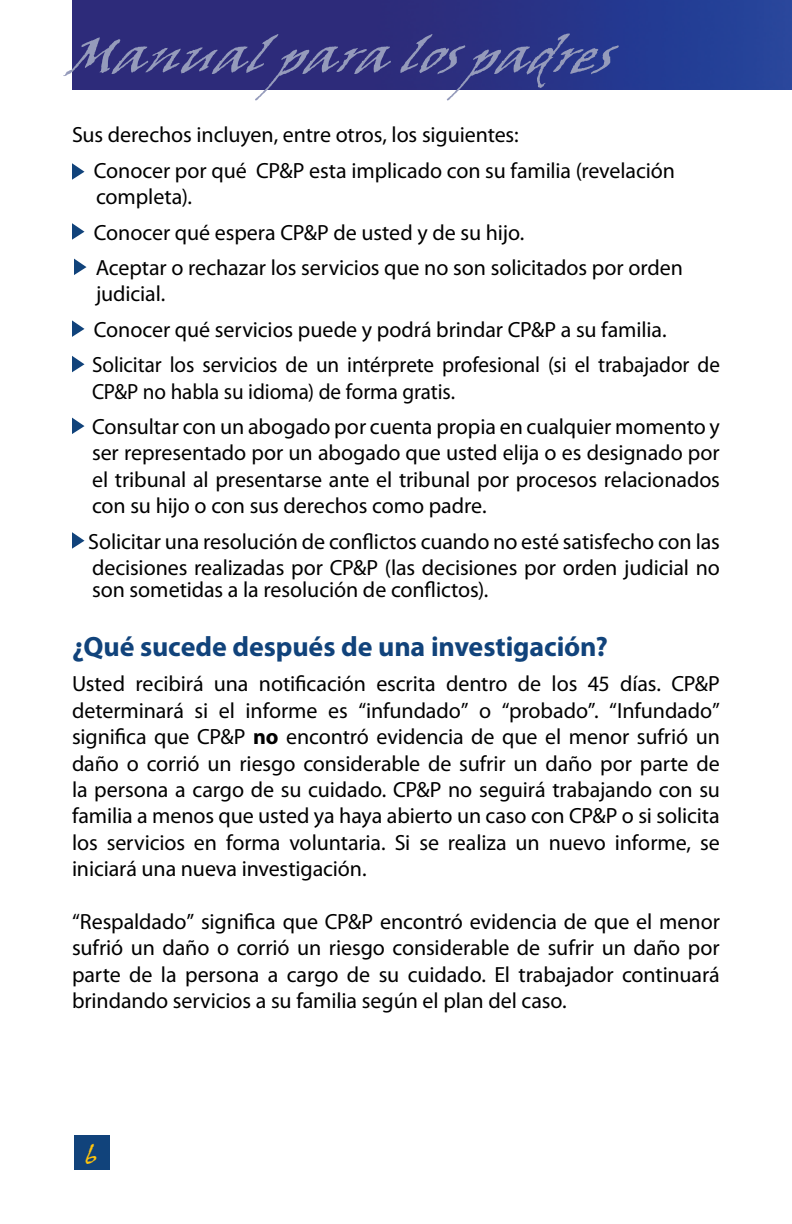
<style>
.page{position:relative;width:792px;height:1224px;background:#fff}
.page>*{position:absolute;margin:0;border:0;box-sizing:border-box;transform-origin:0 0}
.t1{font:italic 50.4px "Viner Hand ITC";color:#959bbb}
.t2{font:700 28px "Myriad Pro";letter-spacing:-.005em;color:#11437b}
.t3{font:28px "Viner Hand ITC";color:#ffc40c}
.t4{font:22px/26.4px "Myriad Pro";letter-spacing:-.005em;color:#000}
.t5{font:22px/35.4px "Myriad Pro";letter-spacing:-.005em;color:#000;scale:.96 1}
.s1{font-weight:700}
</style>
<div class="page">
<div style="left:74px;top:1135px;width:36px;height:34px;background:#11437b"></div>
<svg style="left:72px;top:163px;width:12px;height:17px"></svg>
<svg style="left:72px;top:223px;width:12px;height:17px"></svg>
<svg style="left:74px;top:259px;width:12px;height:16px"></svg>
<svg style="left:72px;top:320px;width:12px;height:17px"></svg>
<svg style="left:72px;top:356px;width:12px;height:16px"></svg>
<svg style="left:72px;top:418px;width:12px;height:16px"></svg>
<svg style="left:72px;top:532px;width:12px;height:17px"></svg>
<img style="left:72px;top:0;width:720px;height:90px">
<h1 class="t1" style="left:66px;top:24px;width:588px">Manualparalospadres</h1>
<p class="t4" style="left:94px;top:117px;width:583px;line-height:35.4px;text-indent:-22px">Sus derechos incluyen, entre otros, los siguientes:<br>Conocer por qué CP&amp;P esta implicado con su familia (revelación</p>
<p class="t4" style="left:94px;top:179px;width:591px;line-height:35.4px">completa).<br>Conocer qué espera CP&amp;P de usted y de su hijo.<br>Aceptar o rechazar los servicios que no son solicitados por orden</p>
<p class="t4" style="left:92px;top:276px;width:629px;line-height:35.4px">judicial.<br>Conocer qué servicios puede y podrá brindar CP&amp;P a su familia.<br>Solicitar los servicios de un intérprete profesional (si el trabajador de</p>
<p class="t5" style="left:92px;top:373px;width:656px">CP&amp;P no habla su idioma) de forma gratis.<br>Consultar con un abogado por cuenta propia en cualquier momento y</p>
<p class="t4" style="left:92px;top:440px;width:629px;text-align:justify">ser representado por un abogado que usted elija o es designado por el tribunal al presentarse ante el tribunal por procesos relacionados con su hijo o con sus derechos como padre.</p>
<p class="t4" style="left:88px;top:528px;width:633px">Solicitar una resolución de conflictos cuando no esté satisfecho con las decisiones realizadas por CP&amp;P (las decisiones por orden judicial no</p>
<p class="t4" style="left:92px;top:577px;width:398px">son sometidas a la resolución de conflictos).</p>
<p class="t2" style="left:72px;top:628px;width:537px">¿Qué sucede después de una investigación?</p>
<p class="t4" style="left:72px;top:671px;width:649px;text-align:justify">Usted recibirá una notificación escrita dentro de los 45 días. CP&amp;P determinará si el informe es “infundado” o “probado”. “Infundado” significa que CP&amp;P <span class="s1">no</span> encontró evidencia de que el menor sufrió un daño o corrió un riesgo considerable de sufrir un daño por parte de la persona a cargo de su cuidado. CP&amp;P no seguirá trabajando con su familia a menos que usted ya haya abierto un caso con CP&amp;P o si solicita los servicios en forma voluntaria. Si se realiza un nuevo informe, se iniciará una nueva investigación.</p>
<p class="t4" style="left:72px;top:908px;width:649px;text-align:justify">“Respaldado” significa que CP&amp;P encontró evidencia de que el menor sufrió un daño o corrió un riesgo considerable de sufrir un daño por parte de la persona a cargo de su cuidado. El trabajador continuará brindando servicios a su familia según el plan del caso.</p>
<p class="t3" style="left:85px;top:1137px;width:14px">6</p>
</div>
